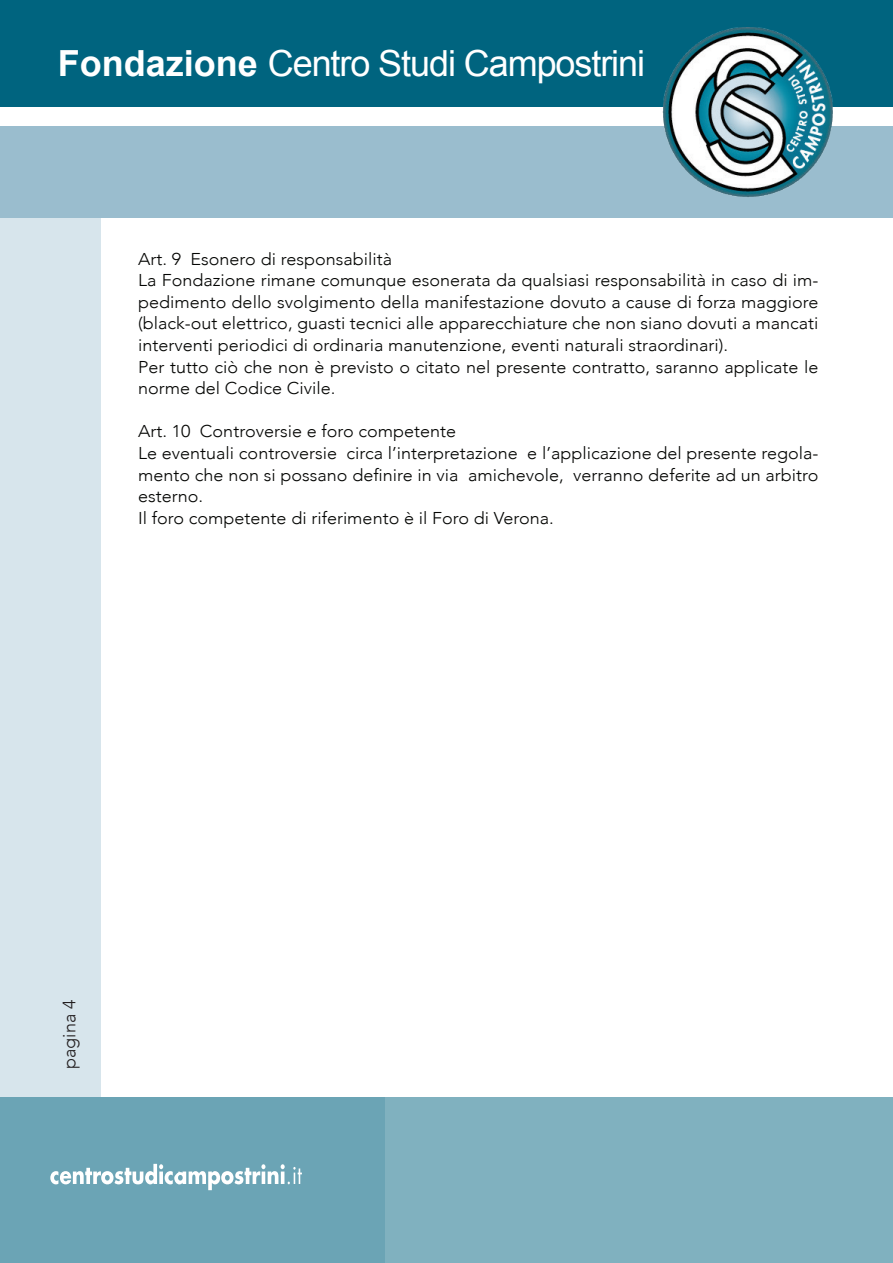
<style>
.page{position:relative;width:893px;height:1263px;background:#fff}
.page>*{position:absolute;margin:0;border:0;box-sizing:border-box;transform-origin:0 0}
.t1{font:36px "Arial";letter-spacing:-.03em;color:#fff}
.t2{font:300 18px "Avenir";color:#231f20}
.t3{font:300 17.1px/21.6px "Avenir";color:#040503;scale:1.05 1}
.s1{font-weight:700}
</style>
<div class="page">
<div style="left:0;top:218px;width:101px;height:879px;background:#d7e5ec"></div>
<div style="left:0;top:126px;width:893px;height:92px;background:#9abdce"></div>
<div style="left:0;top:0;width:893px;height:106px;background:#00647f"></div>
<img style="left:651px;top:27px;width:193px;height:170px">
<div style="left:0;top:1097px;width:893px;height:166px;background:linear-gradient(to right,#67a2b3,#86b5c2)"></div>
<svg style="left:50px;top:1164px;width:252px;height:26px"></svg>
<h1 class="t1" style="left:58px;top:40px;width:589px"><span class="s1">Fondazione</span> Centro Studi Campostrini</h1>
<p class="t3" style="left:138px;top:248px;width:649px">Art. 9 Esonero di responsabilità<br>La Fondazione rimane comunque esonerata da qualsiasi responsabilità in caso di im&shy;pedimento dello svolgimento della manifestazione dovuto a cause di forza maggiore (black-out elettrico, guasti tecnici alle apparecchiature che non siano dovuti a mancati interventi periodici di ordinaria manutenzione, eventi naturali straordinari).<br>Per tutto ciò che non è previsto o citato nel presente contratto, saranno applicate le norme del Codice Civile.</p>
<p class="t3" style="left:138px;top:421px;width:649px">Art. 10 Controversie e foro competente<br>Le eventuali controversie circa l’interpretazione e l’applicazione del presente regola&shy;mento che non si possano definire in via amichevole, verranno deferite ad un arbitro esterno.<br>Il foro competente di riferimento è il Foro di Verona.</p>
<p class="t2" style="left:59px;top:1069px;width:71px;rotate:-90deg">pagina 4</p>
</div>
